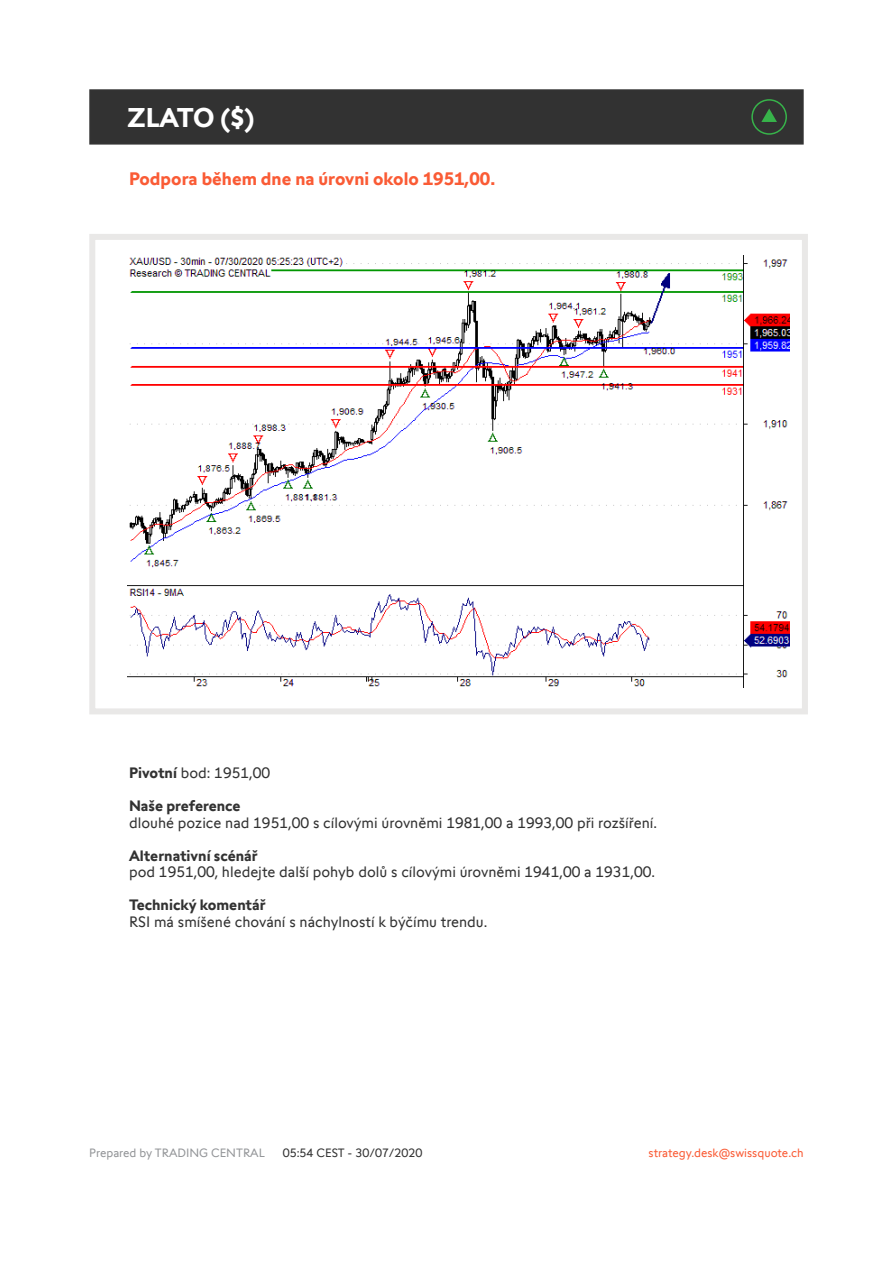
<style>
.page{position:relative;width:893px;height:1263px;background:#fff}
.page>*{position:absolute;margin:0;border:0;box-sizing:border-box;transform-origin:0 0}
.t1{font:700 27px "Swissquote CT";letter-spacing:-.015em;color:#fff}
.t2{font:700 18px "Swissquote CT";color:#fa5b35}
.t3{font:15px "Swissquote CT";color:#323232}
.t4{font:700 15px "Swissquote CT";color:#323232}
.t5{font:12px "Swissquote CT";color:#fa5b35}
.t6{font:12px "Swissquote CT";color:#939598}
.t7{font:12px "Swissquote CT";color:#323232}
.s1{font-weight:700}
</style>
<div class="page">
<div style="left:89px;top:234px;width:719px;height:480px;border:6px solid #e9e8e7"></div>
<div style="left:89px;top:89px;width:715px;height:56px;background:#323232;border:2px solid #323232"></div>
<img style="left:128px;top:255px;width:661px;height:432px">
<svg style="left:751px;top:99px;width:36px;height:36px"></svg>
<h1 class="t1" style="left:128px;top:101px;width:128px">ZLATO ($)</h1>
<p class="t2" style="left:129px;top:168px;width:368px">Podpora během dne na úrovni okolo 1951,00.</p>
<p class="t3" style="left:129px;top:764px;width:143px"><span class="s1">Pivotní</span> bod: 1951,00</p>
<p class="t4" style="left:129px;top:797px;width:113px">Naše preference</p>
<p class="t3" style="left:129px;top:814px;width:530px">dlouhé pozice nad 1951,00 s cílovými úrovněmi 1981,00 a 1993,00 při rozšíření.</p>
<p class="t4" style="left:129px;top:846px;width:130px">Alternativní scénář</p>
<p class="t3" style="left:129px;top:863px;width:528px">pod 1951,00, hledejte další pohyb dolů s cílovými úrovněmi 1941,00 a 1931,00.</p>
<p class="t4" style="left:129px;top:896px;width:138px">Technický komentář</p>
<p class="t3" style="left:129px;top:913px;width:360px">RSI má smíšené chování s náchylností k býčímu trendu.</p>
<p class="t6" style="left:89px;top:1145px;width:177px">Prepared by TRADING CENTRAL</p>
<p class="t7" style="left:283px;top:1145px;width:141px">05:54 CEST - 30/07/2020</p>
<p class="t5" style="left:649px;top:1145px;width:157px">strategy.desk@swissquote.ch</p>
</div>
